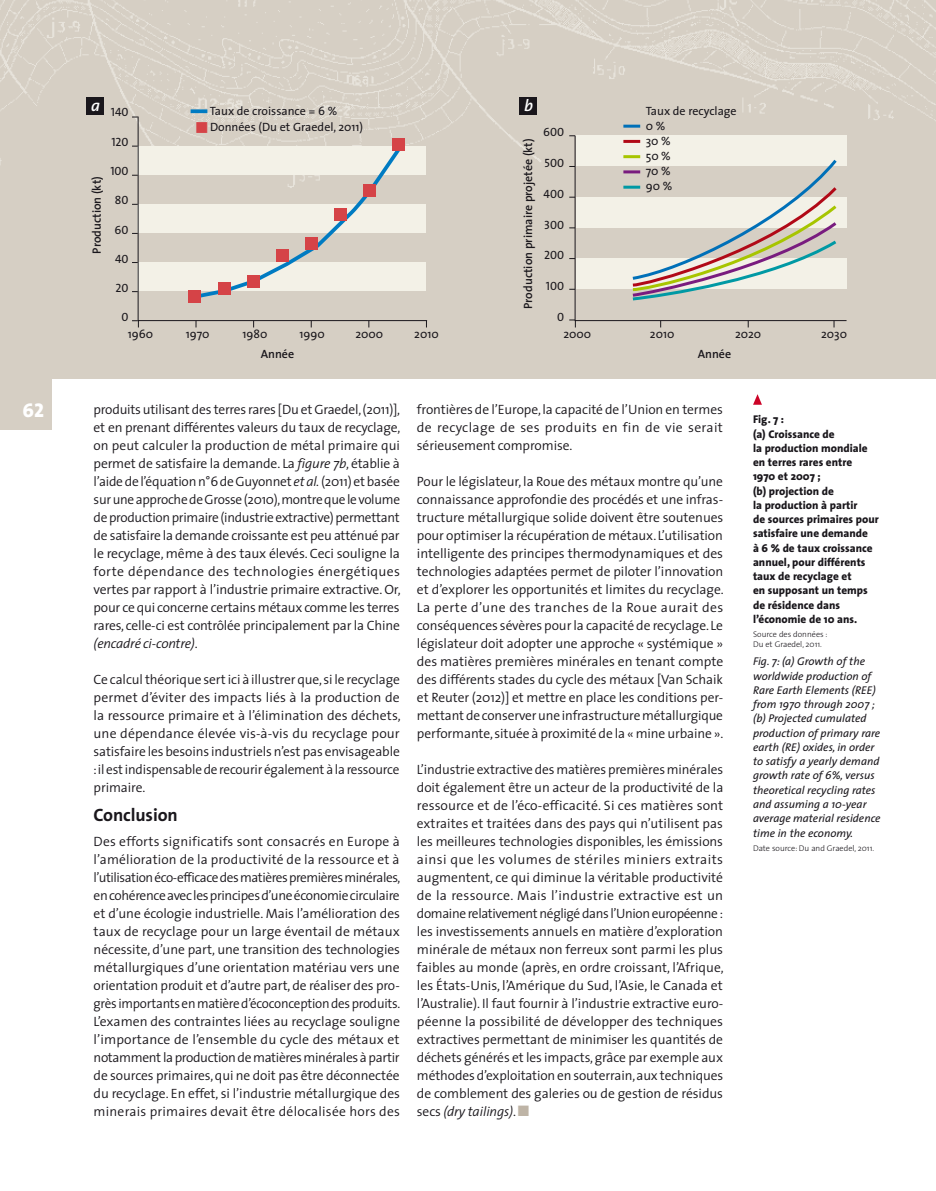
<style>
.page{position:relative;width:936px;height:1191px;background:#fff}
.page>*{position:absolute;margin:0;border:0;box-sizing:border-box;transform-origin:0 0}
.t1{font:19.95px "The Sans Extra Bold Caps";color:#fff}
.t2{font:700 18px "The Sans";letter-spacing:-.005em;color:#1a171c}
.t3{font:italic 600 16.5px "The Sans";color:#fff}
.t4{font:300 13.5px/18px "The Sans";letter-spacing:-.005em;color:#1a171c;text-align:justify}
.t5{font:12px/15px "The Sans";color:#1a171c}
.t6{font:600 12px "The Sans";color:#1a171c}
.t7{font:12px "The Sans Caps";color:#1a171c}
.t8{font:italic 11.25px/14.2px "The Sans";color:#1a171c}
.t9{font:800 11.25px/14.2px "The Sans";color:#1a171c}
.t10{font:300 8.25px/9.9px "The Sans";color:#1a171c}
.s1{font-family:"The Sans Expert";color:#d54347}
.s2{font-style:italic}
.s3{color:#beb4a6}
</style>
<div class="page">
<div style="left:0;top:0;width:935px;height:378px;background:#d6cfc4"></div>
<div style="left:0;top:146px;width:51px;height:283px;background:#d6cfc4"></div>
<img style="left:0;top:0;width:935px;height:204px">
<hr style="left:623px;top:125px;width:17px;height:3px;background:#0070b8">
<svg style="left:574px;top:135px;width:273px;height:186px"></svg>
<svg style="left:569px;top:320px;width:7px;height:7px"></svg>
<svg style="left:190px;top:109px;width:17px;height:4px"></svg>
<svg style="left:137px;top:116px;width:291px;height:205px"></svg>
<svg style="left:132px;top:320px;width:7px;height:7px"></svg>
<div style="left:87px;top:97px;width:17px;height:17px;background:#1a171c"></div>
<div style="left:519px;top:97px;width:17px;height:17px;background:#1a171c"></div>
<svg style="left:753px;top:394px;width:9px;height:11px"></svg>
<p class="t3" style="left:91px;top:91px;width:10px">a</p>
<p class="t3" style="left:524px;top:92px;width:10px">b</p>
<p class="t5" style="left:196px;top:102px;width:168px;line-height:16.5px;text-indent:13px">Taux de croissance = 6 %<br><span class="s1">Ô</span> Données (Du et Graedel, 2011)</p>
<p class="t7" style="left:111px;top:102px;width:19px">140</p>
<p class="t7" style="left:111px;top:132px;width:19px">120</p>
<p class="t7" style="left:110px;top:161px;width:20px">100</p>
<p class="t7" style="left:115px;top:190px;width:15px">80</p>
<p class="t7" style="left:115px;top:219px;width:15px">60</p>
<p class="t7" style="left:115px;top:249px;width:15px">40</p>
<p class="t7" style="left:115px;top:278px;width:15px">20</p>
<p class="t7" style="left:122px;top:307px;width:9px">0</p>
<p class="t6" style="left:518px;top:309px;width:172px;rotate:-90deg">Production primaire projetée (kt)</p>
<p class="t6" style="left:87px;top:254px;width:79px;rotate:-90deg">Production (kt)</p>
<p class="t5" style="left:128px;top:326px;width:27px">1960</p>
<p class="t5" style="left:186px;top:326px;width:25px">1970</p>
<p class="t5" style="left:242px;top:326px;width:27px">1980</p>
<p class="t5" style="left:299px;top:326px;width:27px">1990</p>
<p class="t5" style="left:355px;top:326px;width:29px">2000</p>
<p class="t5" style="left:414px;top:326px;width:26px">2010</p>
<p class="t6" style="left:261px;top:343px;width:35px">Année</p>
<p class="t7" style="left:543px;top:122px;width:22px">600</p>
<p class="t7" style="left:544px;top:153px;width:21px">500</p>
<p class="t7" style="left:543px;top:184px;width:22px">400</p>
<p class="t7" style="left:544px;top:215px;width:22px">300</p>
<p class="t7" style="left:544px;top:245px;width:22px">200</p>
<p class="t7" style="left:546px;top:276px;width:20px">100</p>
<p class="t7" style="left:557px;top:307px;width:9px">0</p>
<p class="t5" style="left:645px;top:103px;width:92px">Taux de recyclage<br>0 %<br>30 %<br>50 %<br>70 %<br>90 %</p>
<p class="t5" style="left:563px;top:326px;width:29px">2000</p>
<p class="t5" style="left:650px;top:326px;width:26px">2010</p>
<p class="t5" style="left:735px;top:326px;width:28px">2020</p>
<p class="t5" style="left:821px;top:326px;width:28px">2030</p>
<p class="t6" style="left:697px;top:343px;width:35px">Année</p>
<h1 class="t1" style="left:23px;top:393px;width:23px">62</h1>
<p class="t4" style="left:94px;top:400px;width:308px">produits utilisant des terres rares [Du et Graedel, (2011)], et en prenant différentes valeurs du taux de recyclage, on peut calculer la production de métal primaire qui permet de satisfaire la demande. La <span class="s2">figure 7b</span>, établie à l’aide de l’équation n°6 de Guyonnet <span class="s2">et al.</span> (2011) et basée sur une approche de Grosse (2010), montre que le volume de production primaire (industrie extractive) permettant de satisfaire la demande croissante est peu atténué par le recyclage, même à des taux élevés. Ceci souligne la forte dépendance des technologies énergétiques vertes par rapport à l’industrie primaire extractive. Or, pour ce qui concerne certains métaux comme les terres rares, celle-ci est contrôlée principalement par la Chine <span class="s2">(encadré ci-contre)</span>.</p>
<p class="t4" style="left:94px;top:670px;width:308px">Ce calcul théorique sert ici à illustrer que, si le recyclage permet d’éviter des impacts liés à la production de la ressource primaire et à l’élimination des déchets, une dépendance élevée vis-à-vis du recyclage pour satisfaire les besoins industriels n’est pas envisageable : il est indispensable de recourir également à la ressource primaire.</p>
<h2 class="t2" style="left:94px;top:799px;width:86px">Conclusion</h2>
<p class="t4" style="left:94px;top:832px;width:308px">Des efforts significatifs sont consacrés en Europe à l’amélioration de la productivité de la ressource et à l’utilisation éco-efficace des matières premières minérales, en cohérence avec les principes d’une économie circulaire et d’une écologie industrielle. Mais l’amélioration des taux de recyclage pour un large éventail de métaux nécessite, d’une part, une transition des technologies métallurgiques d’une orientation matériau vers une orientation produit et d’autre part, de réaliser des pro&shy;grès importants en matière d’écoconception des produits.<br>L’examen des contraintes liées au recyclage souligne l’importance de l’ensemble du cycle des métaux et notamment la production de matières minérales à partir de sources primaires, qui ne doit pas être déconnectée du recyclage. En effet, si l’industrie métallurgique des minerais primaires devait être délocalisée hors des</p>
<p class="t4" style="left:417px;top:400px;width:307px">frontières de l’Europe, la capacité de l’Union en termes de recyclage de ses produits en fin de vie serait sérieusement compromise.</p>
<p class="t4" style="left:417px;top:472px;width:308px">Pour le législateur, la Roue des métaux montre qu’une connaissance approfondie des procédés et une infras&shy;tructure métallurgique solide doivent être soutenues pour optimiser la récupération de métaux. L’utilisation intelligente des principes thermodynamiques et des technologies adaptées permet de piloter l’innovation et d’explorer les opportunités et limites du recyclage.<br>La perte d’une des tranches de la Roue aurait des conséquences sévères pour la capacité de recyclage. Le législateur doit adopter une approche « systémique » des matières premières minérales en tenant compte des différents stades du cycle des métaux [Van Schaik et Reuter (2012)] et mettre en place les conditions per&shy;mettant de conserver une infrastructure métallurgique performante, située à proximité de la « mine urbaine ».</p>
<p class="t4" style="left:417px;top:760px;width:308px">L’industrie extractive des matières premières minérales doit également être un acteur de la productivité de la ressource et de l’éco-efficacité. Si ces matières sont extraites et traitées dans des pays qui n’utilisent pas les meilleures technologies disponibles, les émissions ainsi que les volumes de stériles miniers extraits augmentent, ce qui diminue la véritable productivité de la ressource. Mais l’industrie extractive est un domaine relativement négligé dans l’Union européenne : les investissements annuels en matière d’exploration minérale de métaux non ferreux sont parmi les plus faibles au monde (après, en ordre croissant, l’Afrique, les États-Unis, l’Amérique du Sud, l’Asie, le Canada et l’Australie). Il faut fournir à l’industrie extractive euro&shy;péenne la possibilité de développer des techniques extractives permettant de minimiser les quantités de déchets générés et les impacts, grâce par exemple aux méthodes d’exploitation en souterrain, aux techniques de comblement des galeries ou de gestion de résidus secs <span class="s2">(dry tailings)</span>. <span class="s3">■</span></p>
<p class="t9" style="left:753px;top:412px;width:127px">Fig. 7 :<br>(a) Croissance de<br>la production mondiale en terres rares entre<br>1970 et 2007 ;<br>(b) projection de<br>la production à partir<br>de sources primaires pour satisfaire une demande<br>à 6 % de taux croissance annuel, pour différents taux de recyclage et<br>en supposant un temps de résidence dans l’économie de 10 ans.</p>
<p class="t10" style="left:753px;top:629px;width:76px">Source des données :<br>Du et Graedel, 2011.</p>
<p class="t8" style="left:753px;top:654px;width:129px">Fig. 7: (a) Growth of the worldwide production of<br>Rare Earth Elements (REE) from 1970 through 2007 ; (b) Projected cumulated production of primary rare earth (RE) oxides, in order to satisfy a yearly demand growth rate of 6%, versus theoretical recycling rates and assuming a 10-year average material residence time in the economy.</p>
<p class="t10" style="left:753px;top:842px;width:123px">Date source: Du and Graedel, 2011.</p>
</div>
